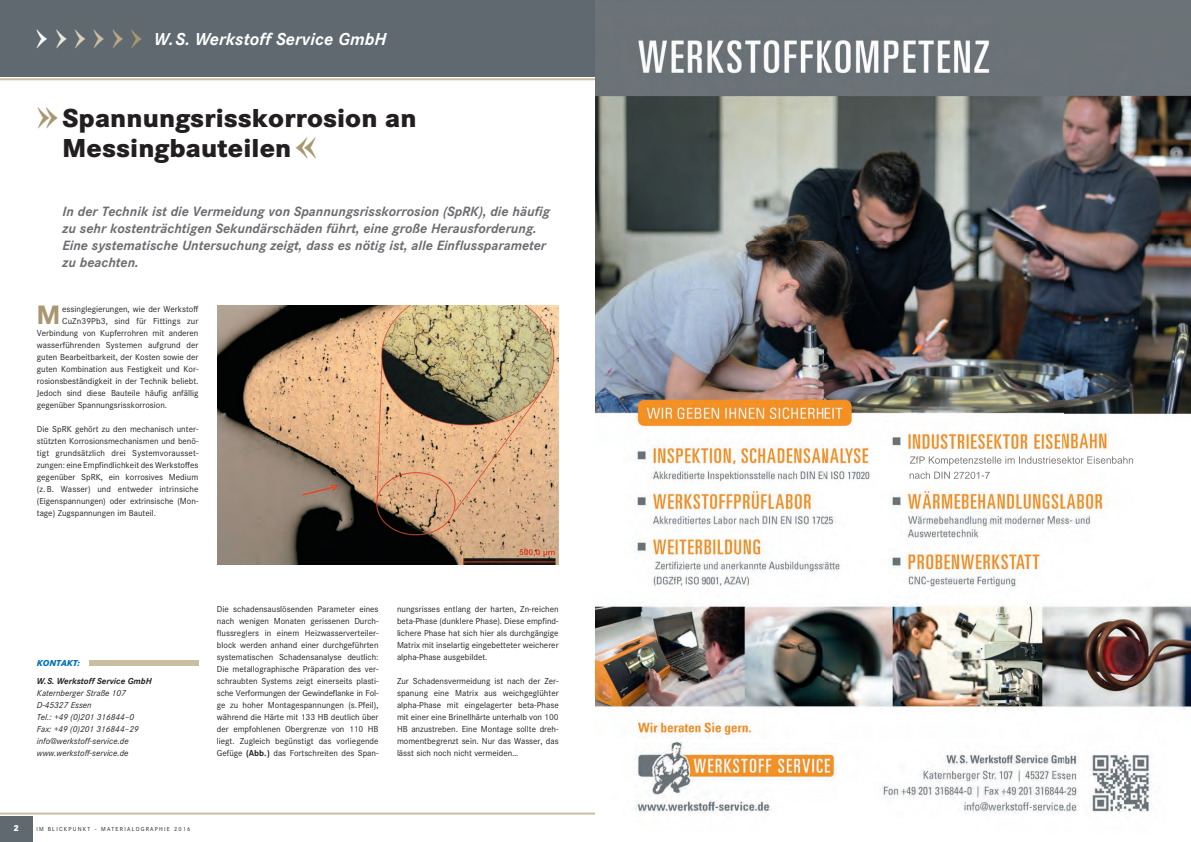
<style>
.page{position:relative;width:1191px;height:842px;background:#fff}
.page>*{position:absolute;margin:0;border:0;box-sizing:border-box;transform-origin:0 0}
.t1{font:800 27px/30px "Corporate S";letter-spacing:.005em;color:#231f20}
.t2{font:700 25.8px "Helvetica Neue";color:#a89770}
.t3{font:italic 700 18px "Corporate S";letter-spacing:.005em;color:#fff}
.t4{font:italic 700 14px/17px "Corporate S";color:#6c6d70}
.t5{font:9px/12px "Corporate S";color:#231f20;text-align:justify}
.t6{font:italic 9px/12px "Corporate S";color:#231f20}
.t7{font:italic 700 9px "Corporate S";color:#231f20}
.t8{font:italic 800 9px "Corporate S";letter-spacing:.01em;color:#0072bc}
.t9{font:800 9px "Corporate S";color:#fff}
.t10{font:6px "Corporate S";letter-spacing:.2em;color:#231f20}
.s1{color:#ece8dc}
.s2{color:#dad1bb}
.s3{color:#cabea1}
.s4{color:#b9a986}
.s5{color:#a89770}
.s6{font-weight:700}
</style>
<div class="page">
<div style="left:0;top:0;width:595px;height:76px;background:#5f696f"></div>
<hr style="left:0;top:78px;width:595px;height:2px;background:#cabea1">
<hr style="left:0;top:812px;width:595px;height:2px;background:#cabea1">
<div style="left:0;top:816px;width:32px;height:26px;background:#5f696f"></div>
<div style="left:89px;top:660px;width:109px;height:6px;background:#cabea1"></div>
<img style="left:217px;top:305px;width:341px;height:259px">
<img style="left:595px;top:0;width:596px;height:813px">
<h3 class="t3" style="left:36px;top:29px;width:352px">❯ <span class="s1">❯</span> <span class="s2">❯</span> <span class="s3">❯</span> <span class="s4">❯</span> <span class="s5">❯</span> W.S. Werkstoff Service GmbH</h3>
<h1 class="t1" style="left:62px;top:103px;width:356px;text-indent:-25px"><span class="s5">❯❯</span>Spannungsrisskorrosion an<br>Messingbauteilen<span class="s5">❮❮</span></h1>
<p class="t4" style="left:63px;top:203px;width:489px">In der Technik ist die Vermeidung von Spannungsrisskorrosion (SpRK), die häufig zu sehr kostenträchtigen Sekundärschäden führt, eine große Herausforderung.<br>Eine systematische Untersuchung zeigt, dass es nötig ist, alle Einflussparameter zu beachten.</p>
<h2 class="t2" style="left:37px;top:299px;width:25px">M</h2>
<p class="t5" style="left:62px;top:303px;width:138px">essinglegierungen, wie der Werkstoff</p>
<p class="t5" style="left:62px;top:315px;width:138px">CuZn39Pb3, sind für Fittings zur</p>
<p class="t5" style="left:37px;top:327px;width:163px">Verbindung von Kupferrohren mit anderen</p>
<p class="t5" style="left:37px;top:339px;width:163px">wasserführenden Systemen aufgrund der</p>
<p class="t5" style="left:37px;top:351px;width:163px">guten Bearbeitbarkeit, der Kosten sowie der</p>
<p class="t5" style="left:37px;top:363px;width:163px">guten Kombination aus Festigkeit und Kor-</p>
<p class="t5" style="left:37px;top:375px;width:163px">rosionsbeständigkeit in der Technik beliebt.</p>
<p class="t5" style="left:37px;top:387px;width:163px">Jedoch sind diese Bauteile häufig anfällig</p>
<p class="t5" style="left:37px;top:399px;width:132px">gegenüber Spannungsrisskorrosion.</p>
<p class="t5" style="left:37px;top:423px;width:163px">Die SpRK gehört zu den mechanisch unter&shy;stützten Korrosionsmechanismen und benö&shy;tigt grundsätzlich drei Systemvorausset&shy;zungen: eine Empfindlichkeit des Werkstoffes gegenüber SpRK, ein korrosives Medium (z. B. Wasser) und entweder intrinsiche (Eigenspannungen) oder extrinsische (Mon&shy;tage) Zugspannungen im Bauteil.</p>
<p class="t8" style="left:37px;top:658px;width:45px">KONTAKT:</p>
<p class="t7" style="left:37px;top:676px;width:116px">W.S. Werkstoff Service GmbH</p>
<p class="t6" style="left:37px;top:687px;width:103px">Katernberger Straße 107<br>D-45327 Essen<br>Tel.: +49 (0)201 316844–0<br>Fax: +49 (0)201 316844–29 info@werkstoff-service.de www.werkstoff-service.de</p>
<p class="t9" style="left:13px;top:823px;width:7px">2</p>
<p class="t10" style="left:36px;top:826px;width:155px">IM BLICKPUNKT – MATERIALOGRAPHIE 2016</p>
<p class="t5" style="left:217px;top:603px;width:163px">Die schadensauslösenden Parameter eines nach wenigen Monaten gerissenen Durch&shy;flussreglers in einem Heizwasserverteiler&shy;block werden anhand einer durchgeführten systematischen Schadensanalyse deutlich:<br>Die metallographische Präparation des ver&shy;schraubten Systems zeigt einerseits plasti&shy;sche Verformungen der Gewindeflanke in Fol - ge zu hoher Montagespannungen (s.Pfeil), während die Härte mit 133 HB deutlich über der empfohlenen Obergrenze von 110 HB liegt. Zugleich begünstigt das vorliegende Gefüge <span class="s6">(Abb.)</span> das Fortschreiten des Span-</p>
<p class="t5" style="left:397px;top:603px;width:163px">nungs risses entlang der harten, Zn-reichen beta-Phase (dunklere Phase). Diese empfind&shy;lichere Phase hat sich hier als durchgängige Matrix mit inselartig eingebetteter weicherer alpha-Phase ausgebildet.</p>
<p class="t5" style="left:397px;top:675px;width:163px">Zur Schadensvermeidung ist nach der Zer&shy;spanung eine Matrix aus weichgeglühter alpha-Phase mit eingelagerter beta-Phase mit einer eine Brinellhärte unterhalb von 100<br>HB anzustreben. Eine Montage sollte dreh&shy;momentbegrenzt sein. Nur das Wasser, das lässt sich noch nicht vermeiden…</p>
</div>
